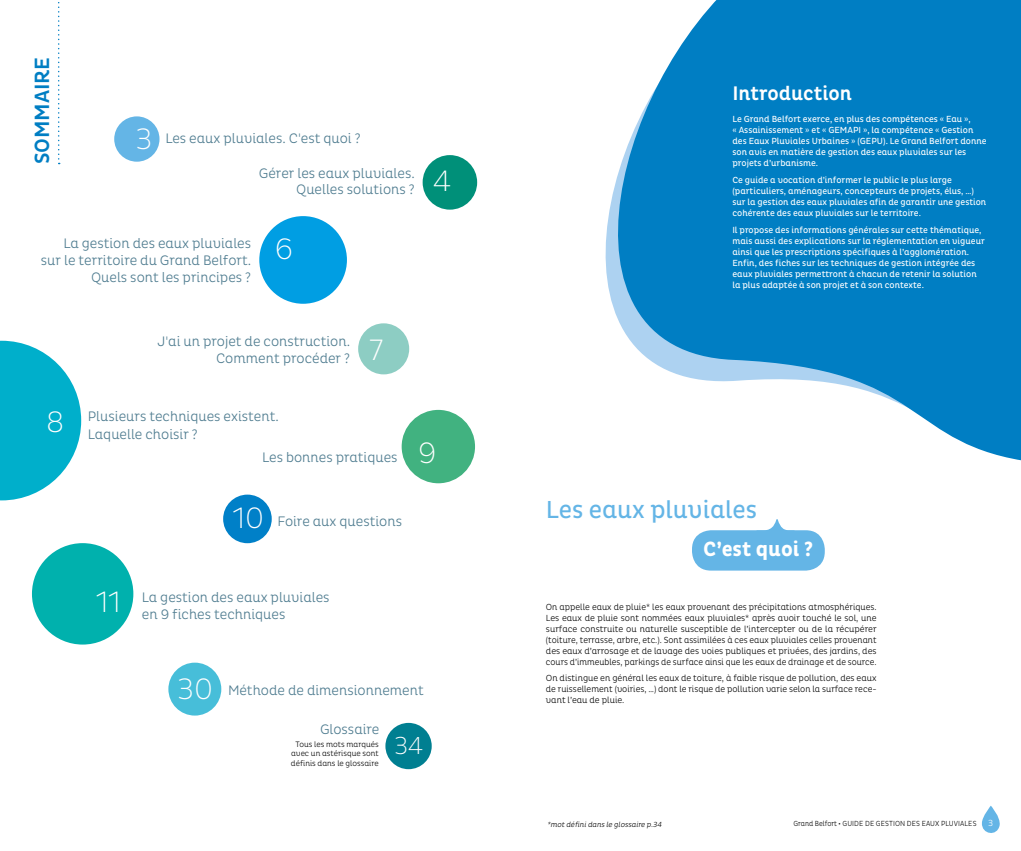
<style>
.page{position:relative;width:1021px;height:851px;background:#fff}
.page>*{position:absolute;margin:0;border:0;box-sizing:border-box;transform-origin:0 0}
.t1{font:200 30px "Pluto Cond";color:#fff}
.t2{font:25px "Pluto Cond";color:#64b5e6}
.t3{font:200 25px "Pluto Cond";color:#fff}
.t4{font:700 21px "Pluto Cond";color:#fff}
.t5{font:500 21px "Pluto Cond";letter-spacing:-.005em;color:#007ec3}
.t6{font:500 20px "Pluto Cond";color:#fff}
.t7{font:300 14px/17px "Pluto Cond";color:#4c7a8e;text-align:right}
.t8{font:9px/11px "Pluto Cond";color:#fff}
.t9{font:300 9px/11px "Pluto Cond";color:#000;text-align:justify}
.t10{font:300 9px "Pluto Cond";color:#fff}
.t11{font:300 8px "Pluto Cond";color:#000}
.t12{font:300 7.5px "Pluto Cond";letter-spacing:.015em;color:#000;scale:.93 1}
.t13{font:italic 300 7.5px "Pluto Cond";color:#000}
.s1{font-weight:200;font-size:30px;color:#fff}
.s2{font-family:"Pluto";font-weight:700}
</style>
<div class="page">
<svg style="left:981px;top:805px;width:19px;height:28px"></svg>
<div style="left:692px;top:530px;width:132px;height:40px;background:#64b5e6;border-radius:19px"></div>
<svg style="left:756px;top:519px;width:38px;height:12px"></svg>
<svg style="left:605px;top:0;width:415px;height:460px;fill:#007ec3"></svg>
<div style="left:401px;top:410px;width:74px;height:73px;background:#41b280;border-radius:50%"></div>
<div style="left:114px;top:116px;width:45px;height:46px;background:#64b5e6;border-radius:50%"></div>
<div style="left:259px;top:216px;width:88px;height:88px;background:#009ee3;border-radius:50%"></div>
<div style="left:358px;top:323px;width:51px;height:51px;background:#8dcdc3;border-radius:50%"></div>
<svg style="left:0;top:340px;width:81px;height:160px"></svg>
<div style="left:223px;top:494px;width:49px;height:49px;background:#0080c8;border-radius:50%"></div>
<div style="left:168px;top:662px;width:53px;height:53px;background:#47bed9;border-radius:50%"></div>
<div style="left:422px;top:155px;width:55px;height:54px;background:#009079;border-radius:50%"></div>
<div style="left:32px;top:543px;width:101px;height:101px;background:#00b1ad;border-radius:50%"></div>
<svg style="left:58px;top:2px;width:2px;height:162px"></svg>
<div style="left:385px;top:722px;width:46px;height:47px;background:#007f91;border-radius:50%"></div>
<h3 class="t5" style="left:30px;top:164px;width:109px;rotate:-90deg">SOMMAIRE</h3>
<h3 class="t7" style="left:136px;top:130px;width:226px"><span class="s1">3</span> Les eaux pluviales. C'est quoi ?</h3>
<h3 class="t7" style="left:259px;top:165px;width:157px;line-height:16px">Gérer les eaux pluviales.<br>Quelles solutions ?</h3>
<h3 class="t7" style="left:41px;top:235px;width:212px">La gestion des eaux pluviales sur le territoire du Grand Belfort.<br>Quels sont les principes ?</h3>
<h1 class="t1" style="left:275px;top:232px;width:20px">6</h1>
<h1 class="t1" style="left:433px;top:163px;width:20px">4</h1>
<h3 class="t7" style="left:157px;top:333px;width:194px">J'ai un projet de construction.<br>Comment procéder ?</h3>
<h1 class="t1" style="left:369px;top:333px;width:15px">7</h1>
<h3 class="t7" style="left:88px;top:408px;width:192px;text-align:left;text-indent:-42px"><span class="s1">8</span> Plusieurs techniques existent.<br>Laquelle choisir ?</h3>
<h3 class="t7" style="left:262px;top:449px;width:176px">Les bonnes pratiques <span class="s1">9</span></h3>
<h3 class="t7" style="left:233px;top:513px;width:171px"><span class="s1">10</span> Foire aux questions</h3>
<h3 class="t7" style="left:96px;top:588px;width:235px;text-align:center"><span class="s1">11</span> La gestion des eaux pluviales en 9 fiches techniques</h3>
<h3 class="t7" style="left:177px;top:682px;width:248px"><span class="s1">30</span> Méthode de dimensionnement</h3>
<h3 class="t7" style="left:320px;top:721px;width:61px">Glossaire</h3>
<p class="t11" style="left:296px;top:739px;width:85px">Tous les mots marqués</p>
<h2 class="t3" style="left:394px;top:731px;width:31px">34</h2>
<p class="t11" style="left:291px;top:758px;width:89px">définis dans le glossaire</p>
<p class="t11" style="left:291px;top:748px;width:89px">avec un astérisque sont</p>
<h3 class="t6" style="left:732px;top:82px;width:121px">Introduction</h3>
<p class="t8" style="left:732px;top:114px;width:256px">Le Grand Belfort exerce, en plus des compétences « Eau »,<br>« Assainissement » et « GEMAPI », la compétence « Gestion des Eaux Pluviales Urbaines » (GEPU). Le Grand Belfort donne son avis en matière de gestion des eaux pluviales sur les projets d’urbanisme.</p>
<p class="t8" style="left:732px;top:174px;width:255px">Ce guide a vocation d’informer le public le plus large (particuliers, aménageurs, concepteurs de projets, élus, …) sur la gestion des eaux pluviales afin de garantir une gestion cohérente des eaux pluviales sur le territoire.</p>
<p class="t8" style="left:732px;top:224px;width:254px">Il propose des informations générales sur cette thématique, mais aussi des explications sur la réglementation en vigueur ainsi que les prescriptions spécifiques à l’agglomération.<br>Enfin, des fiches sur les techniques de gestion intégrée des eaux pluviales permettront à chacun de retenir la solution la plus adaptée à son projet et à son contexte.</p>
<h2 class="t2" style="left:546px;top:495px;width:213px">Les eaux pluviales</h2>
<h3 class="t4" style="left:703px;top:537px;width:111px">C’est quoi ?</h3>
<p class="t9" style="left:546px;top:601px;width:332px">On appelle eaux de pluie* les eaux provenant des précipitations atmosphériques.<br>Les eaux de pluie sont nommées eaux pluviales* après avoir touché le sol, une surface construite ou naturelle susceptible de l’intercepter ou de la récupérer (toiture, terrasse, arbre, etc.). Sont assimilées à ces eaux pluviales celles provenant des eaux d’arrosage et de lavage des voies publiques et privées, des jardins, des cours d’immeubles, parkings de surface ainsi que les eaux de drainage et de source.</p>
<p class="t9" style="left:546px;top:672px;width:332px">On distingue en général les eaux de toiture, à faible risque de pollution, des eaux de ruissellement (voiries, …) dont le risque de pollution varie selon la surface rece&shy;vant l’eau de pluie.</p>
<p class="t13" style="left:547px;top:819px;width:118px">*mot définidans le glossaire p.34</p>
<p class="t12" style="left:793px;top:819px;width:198px">Grand Belfort <span class="s2">∙</span> GUIDE DE GESTION DES EAUX PLUVIALES</p>
<p class="t10" style="left:988px;top:817px;width:7px">3</p>
</div>
